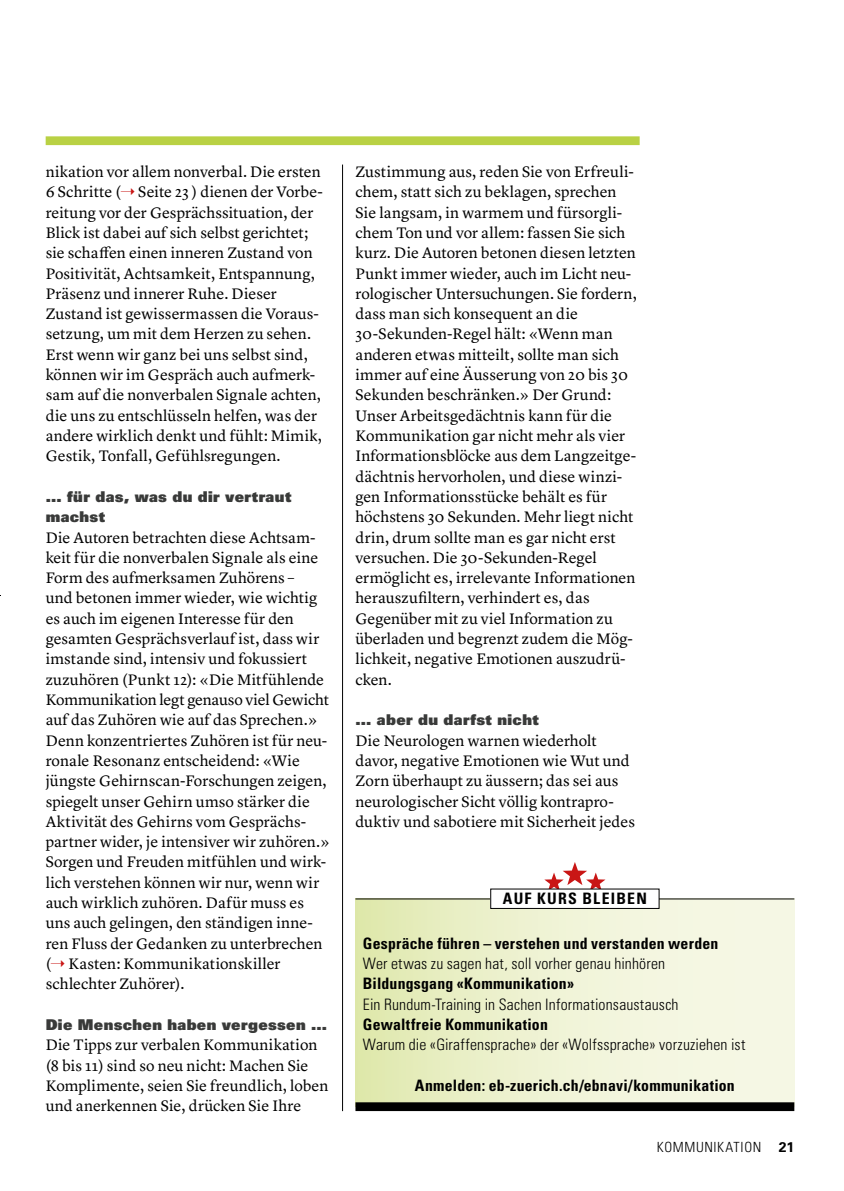
<style>
.page{position:relative;width:844px;height:1191px;background:#fff}
.page>*{position:absolute;margin:0;border:0;box-sizing:border-box;transform-origin:0 0}
.t1{font:15.75px/20.3px "Lyon Text";color:#000}
.t2{font:300 condensed 15.75px "Univers LT Std";letter-spacing:.01em;color:#000}
.t3{font:700 condensed 15.75px "Univers LT Std";letter-spacing:.015em;color:#000}
.t4{font:700 condensed 15.75px "Univers LT Std";letter-spacing:.08em;color:#000}
.t5{font:14.88px/20.3px "Univers LT Std X Black";letter-spacing:.03em;color:#393a39}
.t6{font:300 condensed 14px "Univers LT Std";letter-spacing:.045em;color:#000}
.t7{font:700 14px "Univers LT Std";color:#000}
.s1{color:#c91615}
</style>
<div class="page">
<hr style="left:342px;top:165px;width:1px;height:946px;background:#000">
<div style="left:46px;top:136px;width:593px;height:9px;background:#b9d144"></div>
<div style="left:355px;top:899px;width:439px;height:207px;background:linear-gradient(to right,#e3ebb6,#fafaef)"></div>
<hr style="left:355px;top:898px;width:439px;height:1px;background:#000">
<div style="left:355px;top:1102px;width:439px;height:9px;background:#000"></div>
<svg style="left:544px;top:862px;width:61px;height:26px"></svg>
<div style="left:490px;top:889px;width:169px;height:19px;background:#fff"></div>
<p class="t1" style="left:46px;top:160px;width:278px">nikation vor allem nonverbal. Die ersten 6 Schritte (<span class="s1">➝</span> Seite 23 ) dienen der Vorbe&shy;reitung vor der Gesprächssituation, der Blick ist dabei auf sich selbst gerichtet; sie schaffen einen inneren Zustand von Positivität, Achtsamkeit, Entspannung, Präsenz und innerer Ruhe. Dieser Zustand ist gewissermassen die Voraus&shy;setzung, um mit dem Herzen zu sehen.<br>Erst wenn wir ganz bei uns selbst sind, können wir im Gespräch auch aufmerk&shy;sam auf die nonverbalen Signale achten, die uns zu entschlüsseln helfen, was der andere wirklich denkt und fühlt: Mimik, Gestik, Tonfall, Gefühlsregungen.</p>
<p class="t5" style="left:46px;top:486px;width:247px">... für das, was du dir vertraut machst</p>
<p class="t1" style="left:46px;top:526px;width:285px">Die Autoren betrachten diese Achtsam&shy;keit für die nonverbalen Signale als eine Form des aufmerksamen Zuhörens –<br>und betonen immer wieder, wie wichtig es auch im eigenen Interesse für den gesamten Gesprächsverlauf ist, dass wir imstande sind, intensiv und fokussiert zuzuhören (Punkt 12): «Die Mitfühlende Kommunikation legt genauso viel Gewicht auf das Zuhören wie auf das Sprechen.» Denn konzentriertes Zuhören ist für neu&shy;ronale Resonanz entscheidend: «Wie jüngste Gehirnscan-Forschungen zeigen, spiegelt unser Gehirn umso stärker die Aktivität des Gehirns vom Gesprächs&shy;partner wider, je intensiver wir zuhören.» Sorgen und Freuden mitfühlen und wirk&shy;lich verstehen können wir nur, wenn wir auch wirklich zuhören. Dafür muss es uns auch gelingen, den ständigen inne&shy;ren Fluss der Gedanken zu unterbrechen (<span class="s1">➝</span> Kasten: Kommunikationskiller schlechter Zuhörer).</p>
<p class="t5" style="left:46px;top:1014px;width:283px">Die Menschen haben vergessen ...</p>
<p class="t1" style="left:46px;top:1033px;width:284px">Die Tipps zur verbalen Kommunikation (8 bis 11) sind so neu nicht: Machen Sie Komplimente, seien Sie freundlich, loben und anerkennen Sie, drücken Sie Ihre</p>
<p class="t1" style="left:355px;top:160px;width:283px">Zustimmung aus, reden Sie von Erfreuli&shy;chem, statt sich zu beklagen, sprechen Sie langsam, in warmem und fürsorgli&shy;chem Ton und vor allem: fassen Sie sich kurz. Die Autoren betonen diesen letzten Punkt immer wieder, auch im Licht neu&shy;rologischer Untersuchungen. Sie fordern, dass man sich konsequent an die 30-Sekunden-Regel hält: «Wenn man anderen etwas mitteilt, sollte man sich immer auf eine Äusserung von 20 bis 30<br>Sekunden beschränken.» Der Grund:<br>Unser Arbeitsgedächtnis kann für die Kommunikation gar nicht mehr als vier Informationsblöcke aus dem Langzeitge&shy;dächtnis hervorholen, und diese winzi&shy;gen Informationsstücke behält es für höchstens 30 Sekunden. Mehr liegt nicht drin, drum sollte man es gar nicht erst versuchen. Die 30-Sekunden-Regel ermöglicht es, irrelevante Informationen herauszufiltern, verhindert es, das Gegenüber mit zu viel Information zu überladen und begrenzt zudem die Mög&shy;lichkeit, negative Emotionen auszudrü&shy;cken.</p>
<p class="t5" style="left:355px;top:709px;width:185px">... aber du darfst nicht</p>
<p class="t1" style="left:355px;top:729px;width:281px">Die Neurologen warnen wiederholt davor, negative Emotionen wie Wut und Zorn überhaupt zu äussern; das sei aus neurologischer Sicht völlig kontrapro&shy;duktiv und sabotiere mit Sicherheit jedes</p>
<p class="t4" style="left:502px;top:889px;width:145px">AUF KURS BLEIBEN</p>
<p class="t3" style="left:363px;top:933px;width:357px">Gespräche führen – verstehen und verstanden werden</p>
<p class="t2" style="left:363px;top:954px;width:304px">Wer etwas zu sagen hat, soll vorher genau hinhören</p>
<p class="t3" style="left:363px;top:974px;width:213px">Bildungsgang «Kommunikation»</p>
<p class="t2" style="left:363px;top:994px;width:317px">Ein Rundum-Training in Sachen Informationsaustausch</p>
<p class="t3" style="left:363px;top:1014px;width:186px">Gewaltfreie Kommunikation</p>
<p class="t2" style="left:363px;top:1035px;width:384px">Warum die «Giraffensprache» der «Wolfssprache» vorzuziehen ist</p>
<p class="t3" style="left:415px;top:1075px;width:321px">Anmelden: eb-zuerich.ch/ebnavi/kommunikation</p>
<p class="t6" style="left:656px;top:1138px;width:106px">KOMMUNIKATION</p>
<p class="t7" style="left:778px;top:1138px;width:17px">21</p>
</div>
